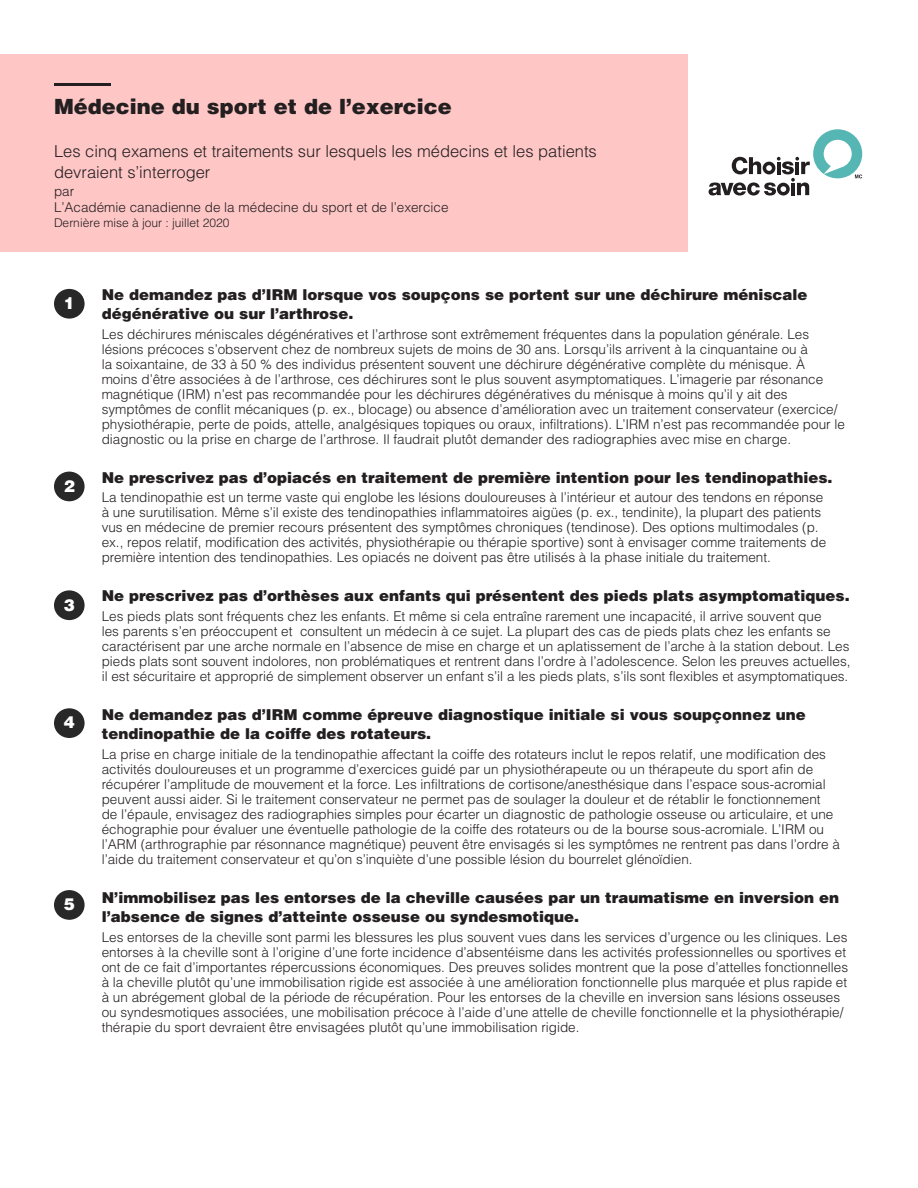
<style>
.page{position:relative;width:918px;height:1188px;background:#fff}
.page>*{position:absolute;margin:0;border:0;box-sizing:border-box;transform-origin:0 0}
.t1{font:900 21px "Helvetica LT Std";color:#231f20}
.t2{font:300 16.5px "Helvetica LT Std";color:#231f20}
.t3{font:900 16.5px "Helvetica LT Std";color:#fff}
.Recommendation_text{font:900 15px/19.5px "Helvetica LT Std";color:#231f20}
.Rationale_desc_blue{font:300 13.5px/15px "Helvetica LT Std";color:#231f20}
.t4{font:300 12px "Helvetica LT Std";color:#231f20}
</style>
<div class="page">
<div style="left:54px;top:890px;width:31px;height:30px;background:#282828;border-radius:50%"></div>
<div style="left:54px;top:708px;width:31px;height:30px;background:#282828;border-radius:50%"></div>
<div style="left:54px;top:590px;width:31px;height:30px;background:#282828;border-radius:50%"></div>
<svg style="left:709px;top:129px;width:153px;height:67px"></svg>
<div style="left:54px;top:289px;width:31px;height:30px;background:#282828;border-radius:50%"></div>
<div style="left:0;top:54px;width:688px;height:198px;background:#ffc6c6"></div>
<hr style="left:54px;top:83px;width:57px;height:3px;background:#231f20">
<div style="left:54px;top:472px;width:31px;height:29px;background:#282828;border-radius:50%"></div>
<p class="t1" style="left:54px;top:93px;width:399px">Médecine du sport et de l’exercice</p>
<p class="t2" style="left:54px;top:141px;width:544px">Les cinq examens et traitements sur lesquels les médecins et les patients</p>
<p class="t2" style="left:54px;top:162px;width:158px">devraient s’interroger</p>
<p class="Rationale_desc_blue" style="left:54px;top:182px;width:396px;line-height:16.2px">par<br>L’Académie canadienne de la médecine du sport et de l’exercice</p>
<p class="t4" style="left:54px;top:215px;width:177px">Dernière mise à jour : juillet 2020</p>
<p class="t3" style="left:64px;top:292px;width:13px">1</p>
<p class="t3" style="left:64px;top:475px;width:13px">2</p>
<p class="t3" style="left:64px;top:594px;width:13px">3</p>
<p class="t3" style="left:64px;top:712px;width:13px">4</p>
<p class="t3" style="left:64px;top:894px;width:13px">5</p>
<p class="Recommendation_text" style="left:102px;top:284px;width:707px">Ne demandez pas d’IRM lorsque vos soupçons se portent sur une déchirure méniscale dégénérative ou sur l’arthrose.</p>
<p class="Rationale_desc_blue" style="left:102px;top:326px;width:745px">Les déchirures méniscales dégénératives et l’arthrose sont extrêmement fréquentes dans la population générale. Les lésions précoces s’observent chez de nombreux sujets de moins de 30 ans. Lorsqu’ils arrivent à la cinquantaine ou à<br>la soixantaine, de 33 à 50 % des individus présentent souvent une déchirure dégénérative complète du ménisque. À<br>moins d’être associées à de l’arthrose, ces déchirures sont le plus souvent asymptomatiques. L’imagerie par résonance magnétique (IRM) n’est pas recommandée pour les déchirures dégénératives du ménisque à moins qu’il y ait des symptômes de conflit mécaniques (p. ex., blocage) ou absence d’amélioration avec un traitement conservateur (exercice/ physiothérapie, perte de poids, attelle, analgésiques topiques ou oraux, infiltrations). L’IRM n’est pas recommandée pour le diagnostic ou la prise en charge de l’arthrose. Il faudrait plutôt demander des radiographies avec mise en charge.</p>
<p class="Recommendation_text" style="left:102px;top:467px;width:732px">Ne prescrivez pas d’opiacés en traitement de première intention pour les tendinopathies.</p>
<p class="Rationale_desc_blue" style="left:102px;top:490px;width:726px">La tendinopathie est un terme vaste qui englobe les lésions douloureuses à l’intérieur et autour des tendons en réponse à une surutilisation. Même s’il existe des tendinopathies inflammatoires aigües (p. ex., tendinite), la plupart des patients vus en médecine de premier recours présentent des symptômes chroniques (tendinose). Des options multimodales (p. ex., repos relatif, modification des activités, physiothérapie ou thérapie sportive) sont à envisager comme traitements de première intention des tendinopathies. Les opiacés ne doivent pas être utilisés à la phase initiale du traitement.</p>
<p class="Recommendation_text" style="left:102px;top:586px;width:750px">Ne prescrivez pas d’orthèses aux enfants qui présentent des pieds plats asymptomatiques.</p>
<p class="Rationale_desc_blue" style="left:102px;top:608px;width:750px">Les pieds plats sont fréquents chez les enfants. Et même si cela entraîne rarement une incapacité, il arrive souvent que<br>les parents s’en préoccupent et consultent un médecin à ce sujet. La plupart des cas de pieds plats chez les enfants se caractérisent par une arche normale en l’absence de mise en charge et un aplatissement de l’arche à la station debout. Les pieds plats sont souvent indolores, non problématiques et rentrent dans l’ordre à l’adolescence. Selon les preuves actuelles, il est sécuritaire et approprié de simplement observer un enfant s’il a les pieds plats, s’ils sont flexibles et asymptomatiques.</p>
<p class="Recommendation_text" style="left:102px;top:704px;width:705px">Ne demandez pas d’IRM comme épreuve diagnostique initiale si vous soupçonnez une tendinopathie de la coiffe des rotateurs.</p>
<p class="Rationale_desc_blue" style="left:102px;top:746px;width:740px">La prise en charge initiale de la tendinopathie affectant la coiffe des rotateurs inclut le repos relatif, une modification des activités douloureuses et un programme d’exercices guidé par un physiothérapeute ou un thérapeute du sport afin de récupérer l’amplitude de mouvement et la force. Les infiltrations de cortisone/anesthésique dans l’espace sous-acromial peuvent aussi aider. Si le traitement conservateur ne permet pas de soulager la douleur et de rétablir le fonctionnement<br>de l’épaule, envisagez des radiographies simples pour écarter un diagnostic de pathologie osseuse ou articulaire, et une échographie pour évaluer une éventuelle pathologie de la coiffe des rotateurs ou de la bourse sous-acromiale. L’IRM ou l’ARM (arthrographie par résonnance magnétique) peuvent être envisagés si les symptômes ne rentrent pas dans l’ordre à l’aide du traitement conservateur et qu’on s’inquiète d’une possible lésion du bourrelet glénoïdien.</p>
<p class="Recommendation_text" style="left:102px;top:887px;width:739px">N’immobilisez pas les entorses de la cheville causées par un traumatisme en inversion en l’absence de signes d’atteinte osseuse ou syndesmotique.</p>
<p class="Rationale_desc_blue" style="left:102px;top:929px;width:748px">Les entorses de la cheville sont parmi les blessures les plus souvent vues dans les services d’urgence ou les cliniques. Les entorses à la cheville sont à l’origine d’une forte incidence d’absentéisme dans les activités professionnelles ou sportives et ont de ce fait d’importantes répercussions économiques. Des preuves solides montrent que la pose d’attelles fonctionnelles à la cheville plutôt qu’une immobilisation rigide est associée à une amélioration fonctionnelle plus marquée et plus rapide et à un abrégement global de la période de récupération. Pour les entorses de la cheville en inversion sans lésions osseuses ou syndesmotiques associées, une mobilisation précoce à l’aide d’une attelle de cheville fonctionnelle et la physiothérapie/ thérapie du sport devraient être envisagées plutôt qu’une immobilisation rigide.</p>
</div>
